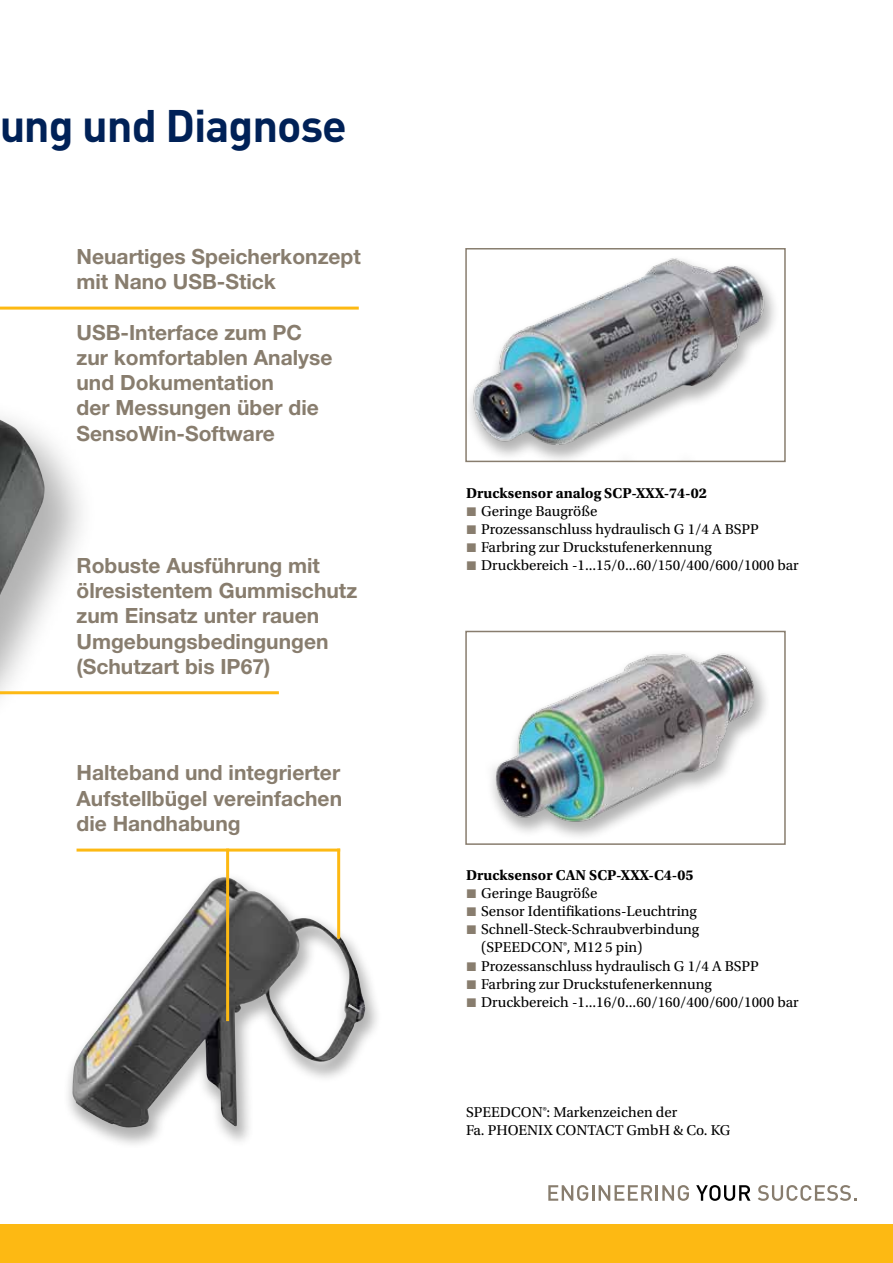
<style>
.page{position:relative;width:893px;height:1263px;background:#fff}
.page>*{position:absolute;margin:0;border:0;box-sizing:border-box;transform-origin:0 0}
.t1{font:700 45px "DINOT";letter-spacing:-.02em;color:#002157}
.t2{font:700 21px/25.2px "Helvetica Neue LT Std";color:#887d6e}
.t3{font:15px/18px "Utopia Std";color:#000}
.t4{font:700 15px "Utopia Std";color:#000}
</style>
<div class="page">
<div style="left:0;top:1225px;width:893px;height:38px;background:#fdb913"></div>
<svg style="left:548px;top:1185px;width:141px;height:16px"></svg>
<svg style="left:696px;top:1185px;width:54px;height:16px"></svg>
<svg style="left:758px;top:1185px;width:99px;height:16px"></svg>
<div style="left:0;top:311px;width:95px;height:781px;background:#000;opacity:.3"></div>
<img style="left:0;top:420px;width:46px;height:176px">
<img style="left:470px;top:258px;width:304px;height:201px">
<div style="left:465px;top:248px;width:321px;height:214px;border:2px solid #887d6e"></div>
<img style="left:491px;top:653px;width:275px;height:184px">
<div style="left:465px;top:631px;width:321px;height:214px;border:2px solid #887d6e"></div>
<div style="left:61px;top:870px;width:320px;height:277px;background:#000;opacity:.3"></div>
<img style="left:72px;top:877px;width:293px;height:251px">
<hr style="left:0;top:307px;width:359px;height:3px;background:#fdb913">
<hr style="left:0;top:691px;width:279px;height:3px;background:#fdb913">
<hr style="left:77px;top:848px;width:263px;height:3px;background:#fdb913">
<hr style="left:337px;top:848px;width:3px;height:91px;background:#fdb913">
<hr style="left:226px;top:848px;width:3px;height:173px;background:#fdb913">
<h1 class="t1" style="left:-1px;top:96px;width:349px">ung und Diagnose</h1>
<h2 class="t2" style="left:77px;top:243px;width:286px">Neuartiges Speicherkonzept mit Nano USB-Stick</h2>
<h2 class="t2" style="left:77px;top:319px;width:257px">USB-Interface zum PC zur komfortablen Analyse und Dokumentation<br>der Messungen über die<br>SensoWin-Software</h2>
<h2 class="t2" style="left:77px;top:552px;width:282px">Robuste Ausführung mit ölresistentem Gummischutz zum Einsatz unter rauen<br>Umgebungsbedingungen (Schutzart bis IP67)</h2>
<h2 class="t2" style="left:77px;top:760px;width:267px;text-align:justify">Halteband und integrierter Aufstellbügel vereinfachen die Handhabung</h2>
<p class="t4" style="left:466px;top:484px;width:242px">Drucksensor analog SCP-XXX-74-02</p>
<p class="t3" style="left:481px;top:502px;width:319px">Geringe Baugröße<br>Prozessanschluss hydraulisch G 1/4 A BSPP Farbring zur Druckstufenerkennung Druckbereich -1...15/0...60/150/400/600/1000 bar</p>
<p class="t4" style="left:466px;top:867px;width:229px">Drucksensor CAN SCP-XXX-C4-05</p>
<p class="t3" style="left:481px;top:885px;width:319px">Geringe Baugröße<br>Sensor Identifikations-Leuchtring Schnell-Steck-Schraubverbindung<br>(SPEEDCON®, M12 5 pin)<br>Prozessanschluss hydraulisch G 1/4 A BSPP Farbring zur Druckstufenerkennung Druckbereich -1...16/0...60/160/400/600/1000 bar</p>
<p class="t3" style="left:466px;top:1103px;width:266px">SPEEDCON®: Markenzeichen der<br>Fa. PHOENIX CONTACT GmbH &amp; Co. KG</p>
</div>
